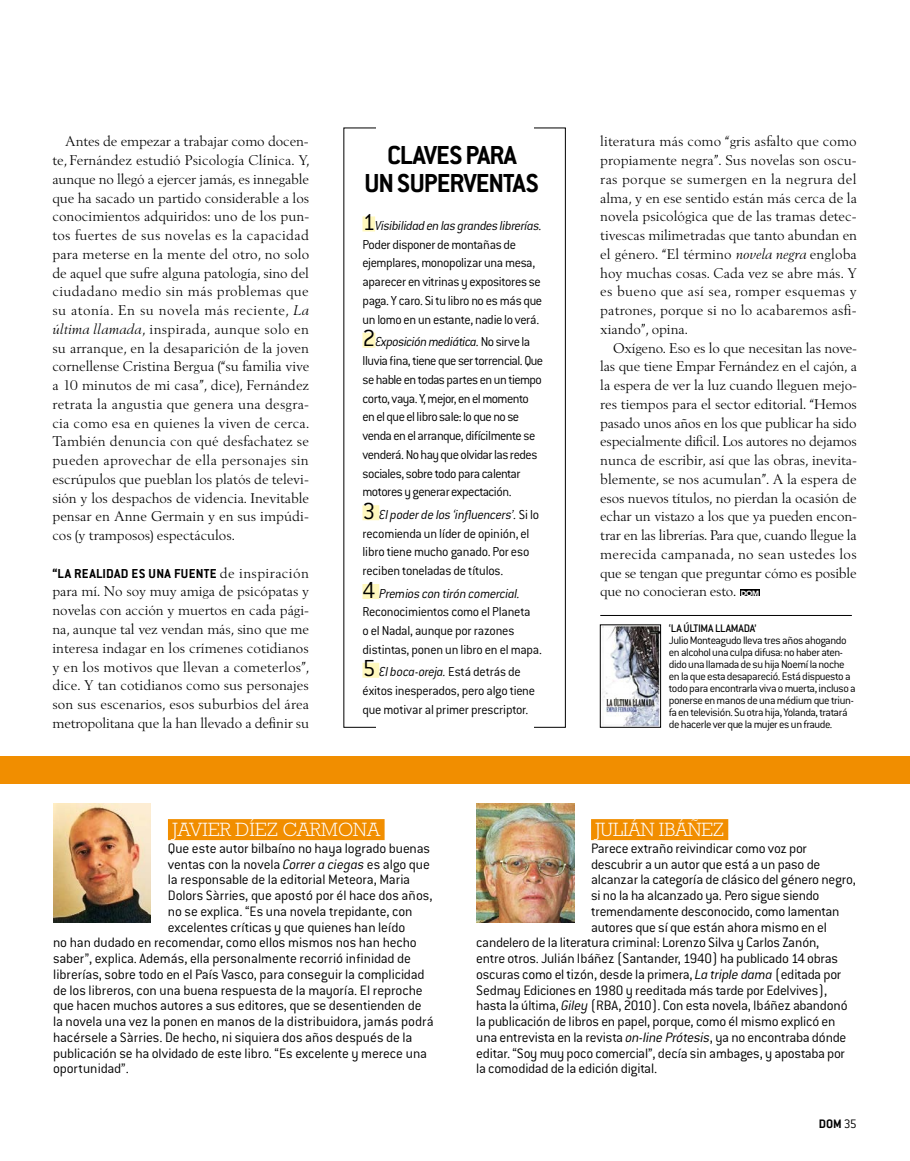
<style>
.page{position:relative;width:910px;height:1161px;background:#fff}
.page>*{position:absolute;margin:0;border:0;box-sizing:border-box;transform-origin:0 0}
.t1{font:700 28.65px/28.5px "Conduit ITC Std";letter-spacing:-.035em;color:#000;text-align:center}
.t2{font:300 19.5px "Rockwell Std";letter-spacing:.005em;color:#fff}
.t3{font:300 15px "Conduit ITC Std";letter-spacing:-.01em;color:#000}
.t4{font:14.25px/18.8px "Berling SBOP";letter-spacing:-.005em;color:#000;text-align:justify}
.t5{font:300 14.25px/18.8px "Conduit ITC Std";letter-spacing:-.025em;color:#000}
.t6{font:700 14.25px "Conduit ITC Std";letter-spacing:.015em;color:#000}
.t7{font:700 13.5px "Conduit ITC Std";color:#000}
.t8{font:300 12px/12px "Conduit ITC Std";letter-spacing:-.04em;color:#000}
.t9{font:500 12px "Conduit ITC Std";letter-spacing:-.015em;color:#000}
.s1{font-style:italic}
.s2{font-family:"Berling SBOP";font-weight:400}
.s3{font-size:25.5px}
.s4{font-family:"Avenir LT Std";font-weight:900;font-size:7.5px;color:#fff}
.s5{font-weight:300}
</style>
<div class="page">
<div style="left:0;top:756px;width:910px;height:28px;background:#f18e00"></div>
<div style="left:741px;top:589px;width:19px;height:7px;background:#000"></div>
<div style="left:168px;top:819px;width:217px;height:21px;background:#f18e00"></div>
<div style="left:591px;top:819px;width:137px;height:21px;background:#f18e00"></div>
<img style="left:602px;top:627px;width:57px;height:98px">
<div style="left:600px;top:625px;width:61px;height:102px;border:1px solid #000"></div>
<hr style="left:600px;top:615px;width:252px;height:1px;background:#000">
<img style="left:53px;top:803px;width:98px;height:120px">
<img style="left:476px;top:803px;width:98px;height:120px">
<div style="left:362px;top:216px;width:13px;height:15px;background:#fff8bd"></div>
<div style="left:362px;top:333px;width:13px;height:15px;background:#fff8bd"></div>
<div style="left:362px;top:505px;width:17px;height:15px;background:#fff8bd"></div>
<div style="left:362px;top:584px;width:17px;height:15px;background:#fff8bd"></div>
<div style="left:362px;top:663px;width:17px;height:15px;background:#fff8bd"></div>
<p class="t4" style="left:52px;top:133px;width:258px;text-indent:13px">Antes de empezar a trabajar como docen&shy;te, Fernández estudió Psicología Clínica. Y, aunque no llegó a ejercer jamás, es innegable que ha sacado un partido considerable a los conocimientos adquiridos: uno de los pun&shy;tos fuertes de sus novelas es la capacidad para meterse en la mente del otro, no solo de aquel que sufre alguna patología, sino del ciudadano medio sin más problemas que su atonía. En su novela más reciente, <span class="s1">La última llamada</span>, inspirada, aunque solo en su arranque, en la desaparición de la joven cornellense Cristina Bergua (“su familia vive a 10 minutos de mi casa”, dice), Fernández retrata la angustia que genera una desgra&shy;cia como esa en quienes la viven de cerca.<br>También denuncia con qué desfachatez se pueden aprovechar de ella personajes sin escrúpulos que pueblan los platós de televi&shy;sión y los despachos de videncia. Inevitable pensar en Anne Germain y en sus impúdi&shy;cos (y tramposos) espectáculos.</p>
<p class="t6" style="left:52px;top:565px;width:258px">“LA REALIDAD ES UNA FUENTE <span class="s2">de inspiración</span></p>
<p class="t4" style="left:52px;top:583px;width:258px">para mí. No soy muy amiga de psicópatas y novelas con acción y muertos en cada pági&shy;na, aunque tal vez vendan más, sino que me interesa indagar en los crímenes cotidianos y en los motivos que llevan a cometerlos”, dice. Y tan cotidianos como sus personajes son sus escenarios, esos suburbios del área metropolitana que la han llevado a definir su</p>
<h1 class="t1" style="left:364px;top:140px;width:176px">CLAVES PARA<br>UN SUPERVENTAS</h1>
<p class="t5" style="left:362px;top:216px;width:181px"><span class="s3">1</span><span class="s1">Visibilidad en las grandes librerías.<br></span>Poder disponer de montañas de ejemplares, monopolizar una mesa, aparecer en vitrinas y expositores se paga. Y caro. Si tu libro no es más que un lomo en un estante, nadie lo verá.</p>
<p class="t5" style="left:362px;top:332px;width:182px"><span class="s3">2</span><span class="s1">Exposición mediática.</span> No sirve la lluvia fina, tiene que ser torrencial. Que se hable en todas partes en un tiempo corto, vaya. Y, mejor, en el momento en el que el libro sale: lo que no se venda en el arranque, difícilmente se venderá. No hay que olvidar las redes sociales, sobre todo para calentar motores y generar expectación.</p>
<p class="t5" style="left:362px;top:504px;width:178px"><span class="s3">3</span> <span class="s1">El poder de los ‘influencers’.</span> Si lo recomienda un líder de opinión, el libro tiene mucho ganado. Por eso reciben toneladas de títulos.</p>
<p class="t5" style="left:362px;top:583px;width:181px"><span class="s3">4</span> <span class="s1">Premios con tirón comercial.<br></span>Reconocimientos como el Planeta<br>o el Nadal, aunque por razones distintas, ponen un libro en el mapa.</p>
<p class="t5" style="left:362px;top:662px;width:174px"><span class="s3">5</span> <span class="s1">El boca-oreja.</span> Está detrás de éxitos inesperados, pero algo tiene que motivar al primer prescriptor.</p>
<p class="t4" style="left:600px;top:133px;width:258px">literatura más como “gris asfalto que como propiamente negra”. Sus novelas son oscu&shy;ras porque se sumergen en la negrura del alma, y en ese sentido están más cerca de la novela psicológica que de las tramas detec&shy;tivescas milimetradas que tanto abundan en el género. “El término <span class="s1">novela negra</span> engloba hoy muchas cosas. Cada vez se abre más. Y es bueno que así sea, romper esquemas y patrones, porque si no lo acabaremos asfi&shy;xiando”, opina.</p>
<p class="t4" style="left:600px;top:339px;width:258px;text-indent:13px">Oxígeno. Eso es lo que necesitan las nove&shy;las que tiene Empar Fernández en el cajón, a la espera de ver la luz cuando lleguen mejo&shy;res tiempos para el sector editorial. “Hemos pasado unos años en los que publicar ha sido especialmente difícil. Los autores no dejamos nunca de escribir, así que las obras, inevita&shy;blemente, se nos acumulan”. A la espera de esos nuevos títulos, no pierdan la ocasión de echar un vistazo a los que ya pueden encon&shy;trar en las librerías. Para que, cuando llegue la merecida campanada, no sean ustedes los que se tengan que preguntar cómo es posible que no conocieran esto. <span class="s4">DOM</span></p>
<p class="t9" style="left:669px;top:621px;width:89px">‘LA ÚLTIMA LLAMADA’</p>
<p class="t8" style="left:669px;top:634px;width:188px">Julio Monteagudo lleva tres años ahogando en alcohol una culpa difusa: no haber aten&shy;dido una llamada de su hija Noemí la noche en la que esta desapareció. Está dispuesto a todo para encontrarla viva o muerta, incluso a ponerse en manos de una médium que triun&shy;fa en televisión. Su otra hija, Yolanda, tratará de hacerle ver que la mujer es un fraude.</p>
<h2 class="t2" style="left:172px;top:818px;width:209px">JAVIER DÍEZ CARMONA</h2>
<p class="t3" style="left:168px;top:839px;width:264px">Que este autor bilbaíno no haya logrado buenas</p>
<p class="t3" style="left:168px;top:855px;width:263px">ventas con la novela <span class="s1">Correr a ciegas</span> es algo que</p>
<p class="t3" style="left:168px;top:870px;width:244px">la responsable de la editorial Meteora, Maria</p>
<p class="t3" style="left:168px;top:886px;width:266px">Dolors Sàrries, que apostó por él hace dos años,</p>
<p class="t3" style="left:168px;top:902px;width:246px">no se explica. “Es una novela trepidante, con</p>
<p class="t3" style="left:168px;top:918px;width:239px">excelentes críticas y que quienes han leído</p>
<p class="t3" style="left:53px;top:933px;width:365px">no han dudado en recomendar, como ellos mismos nos han hecho</p>
<p class="t3" style="left:53px;top:949px;width:359px">saber”, explica. Además, ella personalmente recorrió infinidad de</p>
<p class="t3" style="left:53px;top:965px;width:373px">librerías, sobre todo en el País Vasco, para conseguir la complicidad</p>
<p class="t3" style="left:53px;top:981px;width:371px">de los libreros, con una buena respuesta de la mayoría. El reproche</p>
<p class="t3" style="left:53px;top:996px;width:370px">que hacen muchos autores a sus editores, que se desentienden de</p>
<p class="t3" style="left:53px;top:1012px;width:382px">la novela una vez la ponen en manos de la distribuidora, jamás podrá</p>
<p class="t3" style="left:53px;top:1028px;width:361px">hacérsele a Sàrries. De hecho, ni siquiera dos años después de la</p>
<p class="t3" style="left:53px;top:1044px;width:375px">publicación se ha olvidado de este libro. “Es excelente y merece una</p>
<p class="t3" style="left:53px;top:1059px;width:77px">oportunidad”.</p>
<h2 class="t2" style="left:595px;top:818px;width:130px">JULIÁN IBÁÑEZ</h2>
<p class="t3" style="left:591px;top:839px;width:218px">Parece extraño reivindicar como voz por</p>
<p class="t3" style="left:591px;top:855px;width:231px">descubrir a un autor que está a un paso de</p>
<p class="t3" style="left:591px;top:870px;width:266px">alcanzar la categoría de clásico del género negro,</p>
<p class="t3" style="left:591px;top:886px;width:230px">si no la ha alcanzado ya. Pero sigue siendo</p>
<p class="t3" style="left:591px;top:902px;width:250px">tremendamente desconocido, como lamentan</p>
<p class="t3" style="left:591px;top:918px;width:237px">autores que sí que están ahora mismo en el</p>
<p class="t3" style="left:476px;top:933px;width:345px">candelero de la literatura criminal: Lorenzo Silva y Carlos Zanón,</p>
<p class="t3" style="left:476px;top:949px;width:363px">entre otros. Julián Ibáñez (Santander, 1940) ha publicado 14 obras</p>
<p class="t3" style="left:476px;top:965px;width:367px">oscuras como el tizón, desde la primera, <span class="s1">La triple dama</span> (editada por</p>
<p class="t3" style="left:476px;top:981px;width:353px">Sedmay Ediciones en 1980 y reeditada más tarde por Edelvives),</p>
<p class="t3" style="left:476px;top:996px;width:373px">hasta la última, <span class="s1">Giley</span> (RBA, 2010). Con esta novela, Ibáñez abandonó</p>
<p class="t3" style="left:476px;top:1012px;width:361px">la publicación de libros en papel, porque, como él mismo explicó en</p>
<p class="t3" style="left:476px;top:1028px;width:372px">una entrevista en la revista <span class="s1">on-line Prótesis</span>, ya no encontraba dónde</p>
<p class="t3" style="left:476px;top:1044px;width:370px">editar. “Soy muy poco comercial”, decía sin ambages, y apostaba por</p>
<p class="t3" style="left:476px;top:1059px;width:182px">la comodidad de la edición digital.</p>
<p class="t7" style="left:819px;top:1115px;width:39px">DOM <span class="s5">35</span></p>
</div>
